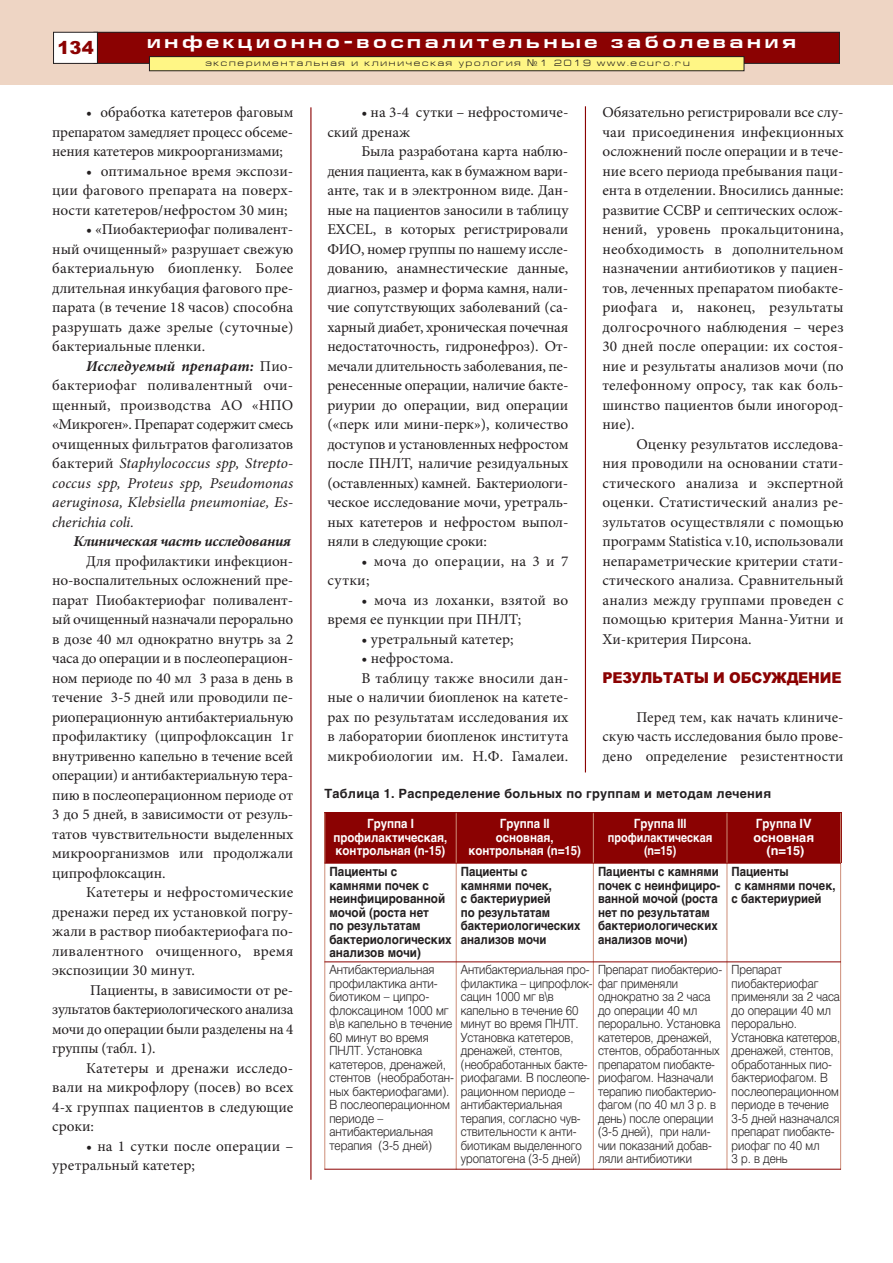
<style>
.page{position:relative;width:893px;height:1263px;background:#fff}
.page>*{position:absolute;margin:0;border:0;box-sizing:border-box;transform-origin:0 0}
.t1{font:700 18px "Europe Ext";letter-spacing:.2em;color:#fff}
.t2{font:900 18px "Arial";color:#8b0202}
.t3{font:15px/19.5px "Minion Pro";color:#231f20;text-align:justify}
.t4{font:italic 700 15px "Minion Pro";letter-spacing:-.015em;color:#231f20}
.t5{font:15px/19.5px "Minion Pro";letter-spacing:.02em;color:#231f20}
.t6{font:900 15px "Arial";letter-spacing:-.015em;color:#8b0202;scale:.94 1}
.t7{font:300 12.75px/13.5px "Helvetica";color:#231f20;scale:.9 1}
.t8{font:300 12.75px/13.5px "Helvetica";color:#231f20;scale:.92 1}
.t9{font:700 12.75px/13.5px "Helvetica";color:#231f20;scale:.9 1}
.t10{font:700 12.75px/13.5px "Helvetica";color:#fff;text-align:center;scale:.9 1}
.t11{font:700 12.75px/13.5px "Helvetica";color:#231f20;scale:.92 1}
.t12{font:700 12.75px "Helvetica";letter-spacing:.02em;color:#231f20}
.t13{font:9px "Europe Ext Normal";letter-spacing:.2em;color:#231f20}
.s1{font-family:"Europe"}
.s2{font-weight:700;font-style:italic}
.s3{font-style:italic}
</style>
<div class="page">
<hr style="left:310px;top:107px;width:1px;height:1073px;background:#8b0202">
<hr style="left:585px;top:106px;width:1px;height:666px;background:#8b0202">
<div style="left:0;top:0;width:893px;height:85px;background:#eed5c4"></div>
<div style="left:94px;top:33px;width:745px;height:30px;background:#8b0202"></div>
<div style="left:94px;top:32px;width:746px;height:32px;border:1px solid #231f20"></div>
<div style="left:54px;top:33px;width:43px;height:30px;background:#fff"></div>
<div style="left:53px;top:32px;width:45px;height:32px;border:1px solid #231f20"></div>
<div style="left:150px;top:57px;width:594px;height:13px;background:#fff685"></div>
<div style="left:149px;top:56px;width:595px;height:15px;border:1px solid #231f20"></div>
<div style="left:324px;top:812px;width:132px;height:51px;background:#8b0202"></div>
<div style="left:456px;top:812px;width:137px;height:51px;background:#8b0202"></div>
<div style="left:593px;top:812px;width:134px;height:51px;background:#8b0202"></div>
<div style="left:727px;top:812px;width:114px;height:51px;background:#8b0202"></div>
<hr style="left:324px;top:812px;width:1px;height:357px;background:#cd8d78">
<hr style="left:456px;top:812px;width:1px;height:357px;background:#cd8d78">
<hr style="left:593px;top:812px;width:1px;height:357px;background:#cd8d78">
<hr style="left:727px;top:812px;width:1px;height:357px;background:#cd8d78">
<hr style="left:840px;top:812px;width:1px;height:357px;background:#cd8d78">
<hr style="left:324px;top:812px;width:517px;height:1px;background:#8b0202">
<hr style="left:324px;top:863px;width:517px;height:1px;background:#8b0202">
<hr style="left:324px;top:961px;width:517px;height:1px;background:#8b0202">
<hr style="left:324px;top:1169px;width:517px;height:1px;background:#8b0202">
<p class="t2" style="left:58px;top:37px;width:38px">134</p>
<p class="t1" style="left:147px;top:31px;width:650px">инфекционно-воспалительные заболевания</p>
<p class="t13" style="left:205px;top:58px;width:486px">экспериментальная и клиническая урология <span class="s1">¹</span>1 2019 www.ecuro.ru</p>
<p class="t3" style="left:52px;top:104px;width:243px;text-indent:34px">• обработка катетеров фаговым препаратом замедляет процесс обсеме&shy;нения катетеров микроорганизмами;</p>
<p class="t3" style="left:52px;top:162px;width:243px;text-indent:34px">• оптимальное время экспози&shy;ции фагового препарата на поверх&shy;ности катетеров/нефростом 30 мин;</p>
<p class="t3" style="left:52px;top:221px;width:243px;text-indent:34px">• «Пиобактериофаг поливалент&shy;ный очищенный» разрушает свежую бактериальную биопленку. Более длительная инкубация фагового пре&shy;парата (в течение 18 часов) способна разрушать даже зрелые (суточные) бактериальные пленки.</p>
<p class="t3" style="left:52px;top:357px;width:243px;text-indent:34px"><span class="s2">Исследуемый препарат:</span> Пио&shy;бактериофаг поливалентный очи&shy;щенный, производства АО «НПО «Микроген». Препарат содержит смесь очищенных фильтратов фаголизатов бактерий <span class="s3">Staphylococcus spp, Strepto&shy;coccus spp, Proteus spp, Pseudomonas aeruginosa, Klebsiella pneumoniae, Es&shy;cherichia coli.</span></p>
<p class="t4" style="left:74px;top:536px;width:219px">Клиническая часть исследования</p>
<p class="t3" style="left:52px;top:552px;width:243px;text-indent:34px">Для профилактики инфекцион&shy;но-воспалительных осложнений пре&shy;парат Пиобактериофаг поливалент&shy;ый очищенный назначали перорально в дозе 40 мл однократно внутрь за 2 часа до операции и в послеоперацион&shy;ном периоде по 40 мл 3 раза в день в течение 3-5 дней или проводили пе&shy;риоперационную антибактериальную профилактику (ципрофлоксацин 1г внутривенно капельно в течение всей операции) и антибактериальную тера&shy;пию в послеоперационном периоде от 3 до 5 дней, в зависимости от резуль&shy;татов чувствительности выделенных микроорганизмов или продолжали ципрофлоксацин.</p>
<p class="t3" style="left:52px;top:884px;width:243px;text-indent:34px">Катетеры и нефростомические дренажи перед их установкой погру&shy;жали в раствор пиобактериофага по&shy;ливалентного очищенного, время экспозиции 30 минут.</p>
<p class="t3" style="left:52px;top:981px;width:243px;text-indent:38px">Пациенты, в зависимости от ре&shy;зультатов бактериологического анализа мочи до операции были разделены на 4 группы (табл. 1).</p>
<p class="t3" style="left:52px;top:1059px;width:243px;text-indent:34px">Катетеры и дренажи исследо&shy;вали на микрофлору (посев) во всех 4-х группах пациентов в следующие сроки:</p>
<p class="t3" style="left:52px;top:1137px;width:243px;text-indent:34px">• на 1 сутки после операции – уретральный катетер;</p>
<p class="t3" style="left:327px;top:104px;width:243px;text-indent:34px">• на 3-4 сутки – нефростомиче&shy;ский дренаж</p>
<p class="t3" style="left:327px;top:143px;width:243px;text-indent:34px">Была разработана карта наблю&shy;дения пациента, как в бумажном вари&shy;анте, так и в электронном виде. Дан&shy;ные на пациентов заносили в таблицу EXСEL, в которых регистрировали ФИО, номер группы по нашему иссле&shy;дованию, анамнестические данные, диагноз, размер и форма камня, нали&shy;чие сопутствующих заболеваний (са&shy;харный диабет, хроническая почечная недостаточность, гидронефроз). От&shy;мечали длительность заболевания, пе&shy;ренесенные операции, наличие бакте&shy;риурии до операции, вид операции («перк или мини-перк»), количество доступов и установленных нефростом после ПНЛТ, наличие резидуальных (оставленных) камней. Бактериологи&shy;ческое исследование мочи, уретраль&shy;ных катетеров и нефростом выпол&shy;няли в следующие сроки:</p>
<p class="t5" style="left:327px;top:552px;width:243px;text-indent:34px">• моча до операции, на 3 и 7 сутки;</p>
<p class="t3" style="left:327px;top:591px;width:243px;text-indent:34px">• моча из лоханки, взятой во время ее пункции при ПНЛТ;</p>
<p class="t3" style="left:361px;top:630px;width:154px">• уретральный катетер;</p>
<p class="t3" style="left:361px;top:650px;width:94px">• нефростома.</p>
<p class="t3" style="left:361px;top:669px;width:209px">В таблицу также вносили дан-</p>
<p class="t3" style="left:327px;top:689px;width:243px">ные о наличии биопленок на катете-</p>
<p class="t3" style="left:327px;top:708px;width:243px">рах по результатам исследования их</p>
<p class="t3" style="left:327px;top:728px;width:243px">в лаборатории биопленок института</p>
<p class="t3" style="left:327px;top:747px;width:243px">микробиологии им. Н.Ф. Гамалеи.</p>
<p class="t3" style="left:602px;top:104px;width:243px">Обязательно регистрировали все слу&shy;чаи присоединения инфекционных осложнений после операции и в тече&shy;ние всего периода пребывания паци&shy;ента в отделении. Вносились данные: развитие ССВР и септических ослож&shy;нений, уровень прокальцитонина, необходимость в дополнительном назначении антибиотиков у пациен&shy;тов, леченных препаратом пиобакте&shy;риофага и, наконец, результаты долгосрочного наблюдения – через 30 дней после операции: их состоя&shy;ние и результаты анализов мочи (по телефонному опросу, так как боль&shy;шинство пациентов были иногород&shy;ние).</p>
<p class="t3" style="left:602px;top:435px;width:243px;text-indent:34px">Оценку результатов исследова&shy;ния проводили на основании стати&shy;стического анализа и экспертной оценки. Статистический анализ ре&shy;зультатов осуществляли с помощью программ Statistica v.10, использовали непараметрические критерии стати&shy;стического анализа. Сравнительный анализ между группами проведен с помощью критерия Манна-Уитни и Хи-критерия Пирсона.</p>
<p class="t6" style="left:602px;top:669px;width:256px">РЕЗУЛЬТАТЫ И ОБСУЖДЕНИЕ</p>
<p class="t3" style="left:602px;top:708px;width:243px;text-indent:34px">Перед тем, как начать клиниче&shy;скую часть исследования было прове&shy;дено определение резистентности</p>
<p class="t12" style="left:324px;top:787px;width:448px">Таблица 1. Распределение больных по группам и методам лечения</p>
<p class="t10" style="left:333px;top:817px;width:128px">Группа I профилактическая, контрольная (n-15)</p>
<p class="t10" style="left:468px;top:817px;width:127px">Группа II<br>основная, контрольная (n=15)</p>
<p class="t10" style="left:608px;top:817px;width:118px">Группа III профилактическая (n=15)</p>
<p class="t10" style="left:753px;top:817px;width:69px">Группа IV основная (n=15)</p>
<p class="t11" style="left:329px;top:865px;width:135px">Пациенты с камнями почек с неинфицированной мочой (роста нет<br>по результатам бактериологических анализов мочи)</p>
<p class="t9" style="left:461px;top:865px;width:135px">Пациенты с камнями почек,<br>с бактериурией<br>по результатам бактериологических анализов мочи</p>
<p class="t9" style="left:598px;top:865px;width:137px">Пациенты с камнями почек с неинфициро&shy;ванной мочой (роста нет по результатам бактериологических анализов мочи)</p>
<p class="t9" style="left:732px;top:865px;width:117px">Пациенты<br>с камнями почек, с бактериурией</p>
<p class="t8" style="left:329px;top:962px;width:137px">Антибактериальная профилактика анти&shy;биотиком – ципро&shy;флоксацином 1000 мг в\в капельно в течение<br>60 минут во время<br>ПНЛТ. Установка катетеров, дренажей, стентов (необработан&shy;ных бактериофагами).<br>В послеоперационном периоде – антибактериальная терапия (3-5 дней)</p>
<p class="t7" style="left:461px;top:962px;width:243px">Антибактериальная про-<br>филактика – ципрофлок- фаг применяли сацин 1000 мг в\в<br>капельно в течение 60<br>минут во время ПНЛТ.<br>Установка катетеров,<br>дренажей, стентов,<br>(необработанных бакте-<br>риофагами. В послеопе-<br>рационном периоде – антибактериальная<br>терапия, согласно чув-<br>ствительности к анти-<br>биотикам выделенного<br>уропатогена (3-5 дней)</p>
<p class="t7" style="left:598px;top:955px;width:139px;line-height:27px">Препарат пиобактерио&shy;однократно за 2 часа</p>
<p class="t7" style="left:598px;top:1003px;width:138px">до операции 40 мл перорально. Установка катетеров, дренажей, стентов, обработанных препаратом пиобакте&shy;риофагом. Назначали терапию пиобактерио&shy;фагом (по 40 мл 3 р. в день) после операции (3-5 дней), при нали&shy;чии показаний добав&shy;ляли антибиотики</p>
<p class="t7" style="left:732px;top:962px;width:122px">Препарат пиобактериофаг применяли за 2 часа до операции 40 мл перорально.<br>Установка катетеров, дренажей, стентов, обработанных пио&shy;бактериофагом. В послеоперационном периоде в течение<br>3-5 дней назначался препарат пиобакте&shy;риофаг по 40 мл<br>3 р. в день</p>
</div>
